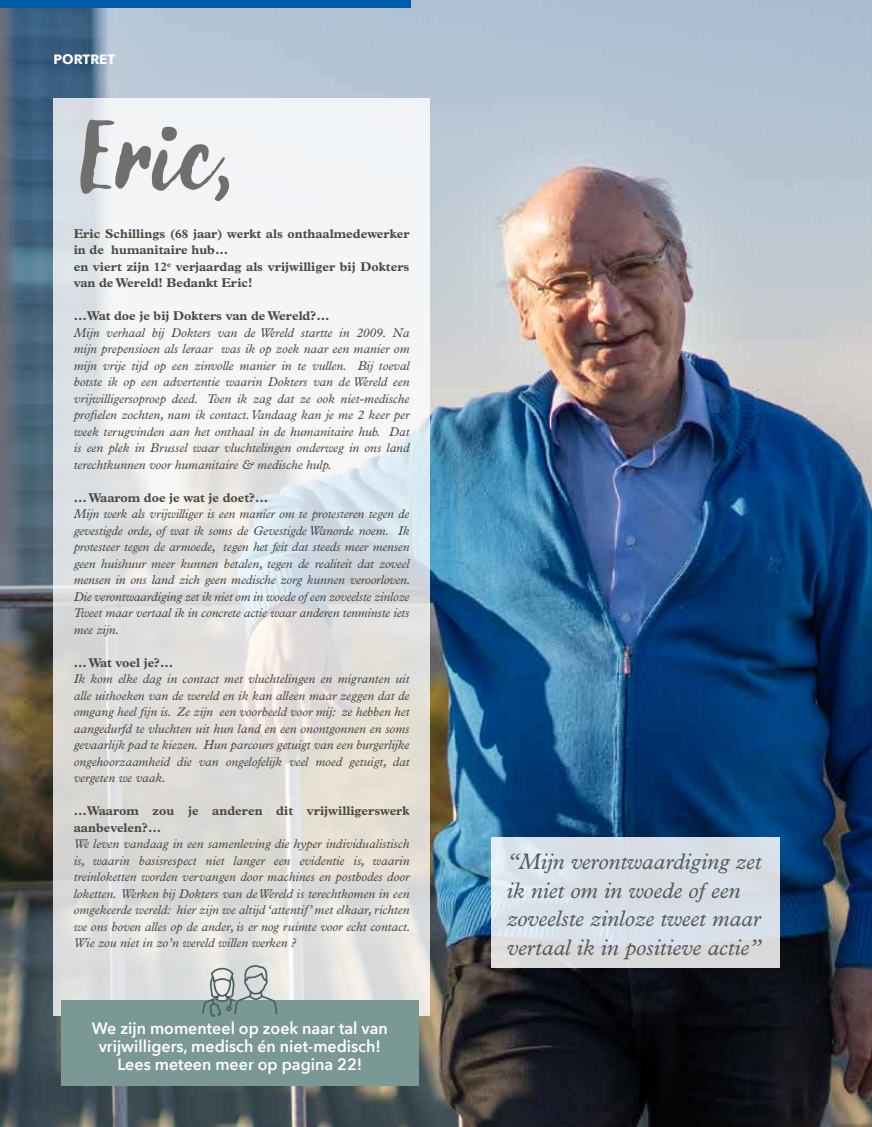
<style>
.page{position:relative;width:872px;height:1127px;background:#fff}
.page>*{position:absolute;margin:0;border:0;box-sizing:border-box;transform-origin:0 0}
.t1{font:96px "Lullabies";color:#706f6f}
.t2{font:italic 22.5px/28.5px "Plantin Std";color:#575756}
.t3{font:600 16.5px/18px "Avenir Next";color:#fff;text-align:center}
.t4{font:700 13.5px "Avenir Next";color:#fff}
.t5{font:italic 12.75px/16.5px "Plantin Std";color:#4b4840;text-align:justify}
.t6{font:700 12.75px/16.5px "Plantin Std";color:#4b4840}
</style>
<div class="page">
<img style="left:0;top:0;width:872px;height:1127px">
<hr style="left:871px;top:0;width:1px;height:949px;background:#f4f4f1">
<div style="left:0;top:0;width:410px;height:8px;background:#005da9"></div>
<svg style="left:54px;top:98px;width:375px;height:918px"></svg>
<svg style="left:491px;top:837px;width:288px;height:130px;background:#d9dfe5"></svg>
<div style="left:61px;top:1001px;width:358px;height:85px;background:#7a9994"></div>
<svg style="left:201px;top:961px;width:77px;height:56px"></svg>
<p class="t4" style="left:54px;top:47px;width:63px">PORTRET</p>
<h1 class="t1" style="left:82px;top:94px;width:160px">Eric,</h1>
<p class="t6" style="left:74px;top:225px;width:337px">Eric Schillings (68 jaar) werkt als onthaalmedewerker in de humanitaire hub…<br>en viert zijn 12<sup>e</sup> verjaardag als vrijwilliger bij Dokters van de Wereld! Bedankt Eric!</p>
<p class="t6" style="left:74px;top:308px;width:257px">...Wat doe je bij Dokters van de Wereld?...</p>
<p class="t5" style="left:74px;top:324px;width:337px">Mijn verhaal bij Dokters van de Wereld startte in 2009. Na mijn prepensioen als leraar was ik op zoek naar een manier om mijn vrije tijd op een zinvolle manier in te vullen. Bij toeval botste ik op een advertentie waarin Dokters van de Wereld een vrijwilligersoproep deed. Toen ik zag dat ze ook niet-medische profielen zochten, nam ik contact. Vandaag kan je me 2 keer per week terugvinden aan het onthaal in de humanitaire hub. Dat is een plek in Brussel waar vluchtelingen onderweg in ons land terechtkunnen voor humanitaire &amp; medische hulp.</p>
<p class="t6" style="left:74px;top:489px;width:196px">... Waarom doe je wat je doet?...</p>
<p class="t5" style="left:74px;top:506px;width:338px">Mijn werk als vrijwilliger is een manier om te protesteren tegen de gevestigde orde, of wat ik soms de Gevestigde Wanorde noem. Ik protesteer tegen de armoede, tegen het feit dat steeds meer mensen geen huishuur meer kunnen betalen, tegen de realiteit dat zoveel mensen in ons land zich geen medische zorg kunnen veroorloven.<br>Die verontwaardiging zet ik niet om in woede of een zoveelste zinloze Tweet maar vertaal ik in concrete actie waar anderen tenminste iets mee zijn.</p>
<p class="t6" style="left:74px;top:654px;width:101px">... Wat voel je?...</p>
<p class="t5" style="left:74px;top:671px;width:337px">Ik kom elke dag in contact met vluchtelingen en migranten uit alle uithoeken van de wereld en ik kan alleen maar zeggen dat de omgang heel fijn is. Ze zijn een voorbeeld voor mij: ze hebben het aangedurfd te vluchten uit hun land en een onontgonnen en soms gevaarlijk pad te kiezen. Hun parcours getuigt van een burgerlijke ongehoorzaamheid die van ongelofelijk veel moed getuigt, dat vergeten we vaak.</p>
<p class="t6" style="left:74px;top:803px;width:337px">...Waarom zou je anderen dit vrijwilligerswerk aanbevelen?...</p>
<p class="t5" style="left:74px;top:836px;width:338px">We leven vandaag in een samenleving die hyper individualistisch is, waarin basisrespect niet langer een evidentie is, waarin treinloketten worden vervangen door machines en postbodes door loketten. Werken bij Dokters van de Wereld is terechtkomen in een omgekeerde wereld: hier zijn we altijd ‘attentif’ met elkaar, richten we ons boven alles op de ander, is er nog ruimte voor echt contact.<br>Wie zou niet in zo’n wereld willen werken ?</p>
<p class="t3" style="left:92px;top:1018px;width:298px">We zijn momenteel op zoek naar tal van vrijwilligers, medisch én niet-medisch!<br>Lees meteen meer op pagina 22!</p>
<h2 class="t2" style="left:507px;top:847px;width:256px">“Mijn verontwaardiging zet ik niet om in woede of een zoveelste zinloze tweet maar vertaal ik in positieve actie”</h2>
</div>
